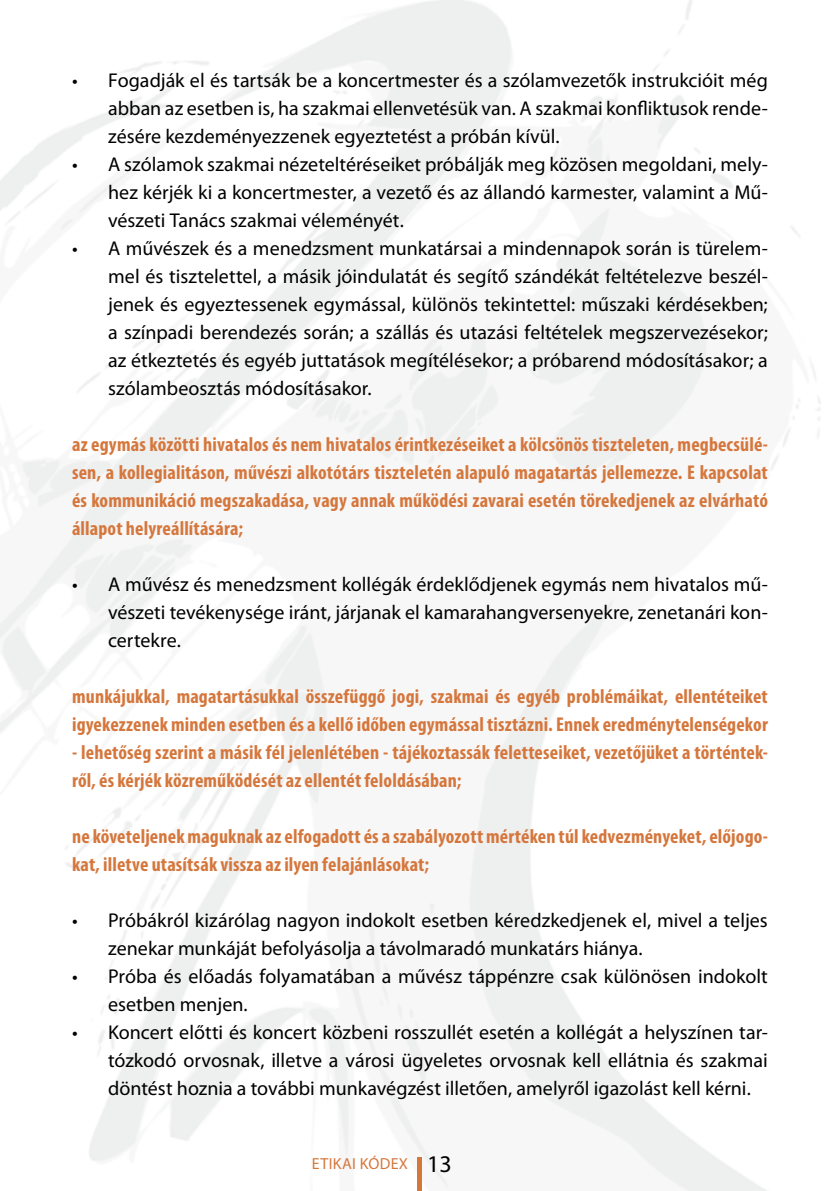
<style>
.page{position:relative;width:840px;height:1191px;background:#fff}
.page>*{position:absolute;margin:0;border:0;box-sizing:border-box;transform-origin:0 0}
.t1{font:20px/28px "Myriad Pro";color:#000;text-align:justify}
.t2{font:700 condensed 20px/28px "Myriad Pro";letter-spacing:.005em;color:#d5773d}
.t3{font:16px "Myriad Pro";letter-spacing:.02em;color:#d5773d}
.s1{font-size:24px;color:#000}
</style>
<div class="page">
<img style="left:0;top:0;width:821px;height:1191px">
<hr style="left:417px;top:1157px;width:4px;height:34px;background:#d5773d">
<p class="t1" style="left:108px;top:66px;width:661px;text-indent:-36px">• Fogadják el és tartsák be a koncertmester és a szólamvezetők instrukcióit még abban az esetben is, ha szakmai ellenvetésük van. A szakmai konfliktusok rende&shy;zésére kezdeményezzenek egyeztetést a próbán kívül.</p>
<p class="t1" style="left:108px;top:150px;width:661px;text-indent:-36px">• A szólamok szakmai nézeteltéréseiket próbálják meg közösen megoldani, mely&shy;hez kérjék ki a koncertmester, a vezető és az állandó karmester, valamint a Mű&shy;vészeti Tanács szakmai véleményét.</p>
<p class="t1" style="left:108px;top:234px;width:661px;text-indent:-36px">• A művészek és a menedzsment munkatársai a mindennapok során is türelem&shy;mel és tisztelettel, a másik jóindulatát és segítő szándékát feltételezve beszél&shy;jenek és egyeztessenek egymással, különös tekintettel: műszaki kérdésekben; a színpadi berendezés során; a szállás és utazási feltételek megszervezésekor; az étkeztetés és egyéb juttatások megítélésekor; a próbarend módosításakor; a szólambeosztás módosításakor.</p>
<p class="t2" style="left:72px;top:430px;width:697px;text-align:justify">az egymás közötti hivatalos és nem hivatalos érintkezéseiket a kölcsönös tiszteleten, megbecsülé&shy;sen, a kollegialitáson, művészi alkotótárs tiszteletén alapuló magatartás jellemezze. E kapcsolat és kommunikáció megszakadása, vagy annak működési zavarai esetén törekedjenek az elvárható állapot helyreállítására;</p>
<p class="t1" style="left:108px;top:570px;width:661px;text-indent:-36px">• A művész és menedzsment kollégák érdeklődjenek egymás nem hivatalos mű&shy;vészeti tevékenysége iránt, járjanak el kamarahangversenyekre, zenetanári kon&shy;certekre.</p>
<p class="t2" style="left:72px;top:682px;width:697px">munkájukkal, magatartásukkal összefüggő jogi, szakmai és egyéb problémáikat, ellentéteiket igyekezzenek minden esetben és a kellő időben egymással tisztázni. Ennek eredménytelenségekor</p>
<p class="t2" style="left:72px;top:738px;width:697px">- lehetőség szerint a másik fél jelenlétében - tájékoztassák feletteseiket, vezetőjüket a történtek&shy;ről, és kérjék közreműködését az ellentét feloldásában;</p>
<p class="t2" style="left:72px;top:822px;width:697px">ne követeljenek maguknak az elfogadott és a szabályozott mértéken túl kedvezményeket, előjogo&shy;kat, illetve utasítsák vissza az ilyen felajánlásokat;</p>
<p class="t1" style="left:108px;top:906px;width:660px;text-indent:-36px">• Próbákról kizárólag nagyon indokolt esetben kéredzkedjenek el, mivel a teljes zenekar munkáját befolyásolja a távolmaradó munkatárs hiánya.</p>
<p class="t1" style="left:108px;top:962px;width:660px;text-indent:-36px">• Próba és előadás folyamatában a művész táppénzre csak különösen indokolt esetben menjen.</p>
<p class="t1" style="left:108px;top:1018px;width:661px;text-indent:-36px">• Koncert előtti és koncert közbeni rosszullét esetén a kollégát a helyszínen tar&shy;tózkodó orvosnak, illetve a városi ügyeletes orvosnak kell ellátnia és szakmai döntést hoznia a további munkavégzést illetően, amelyről igazolást kell kérni.</p>
<p class="t3" style="left:312px;top:1154px;width:141px">Etikai Kódex <span class="s1">13</span></p>
</div>
